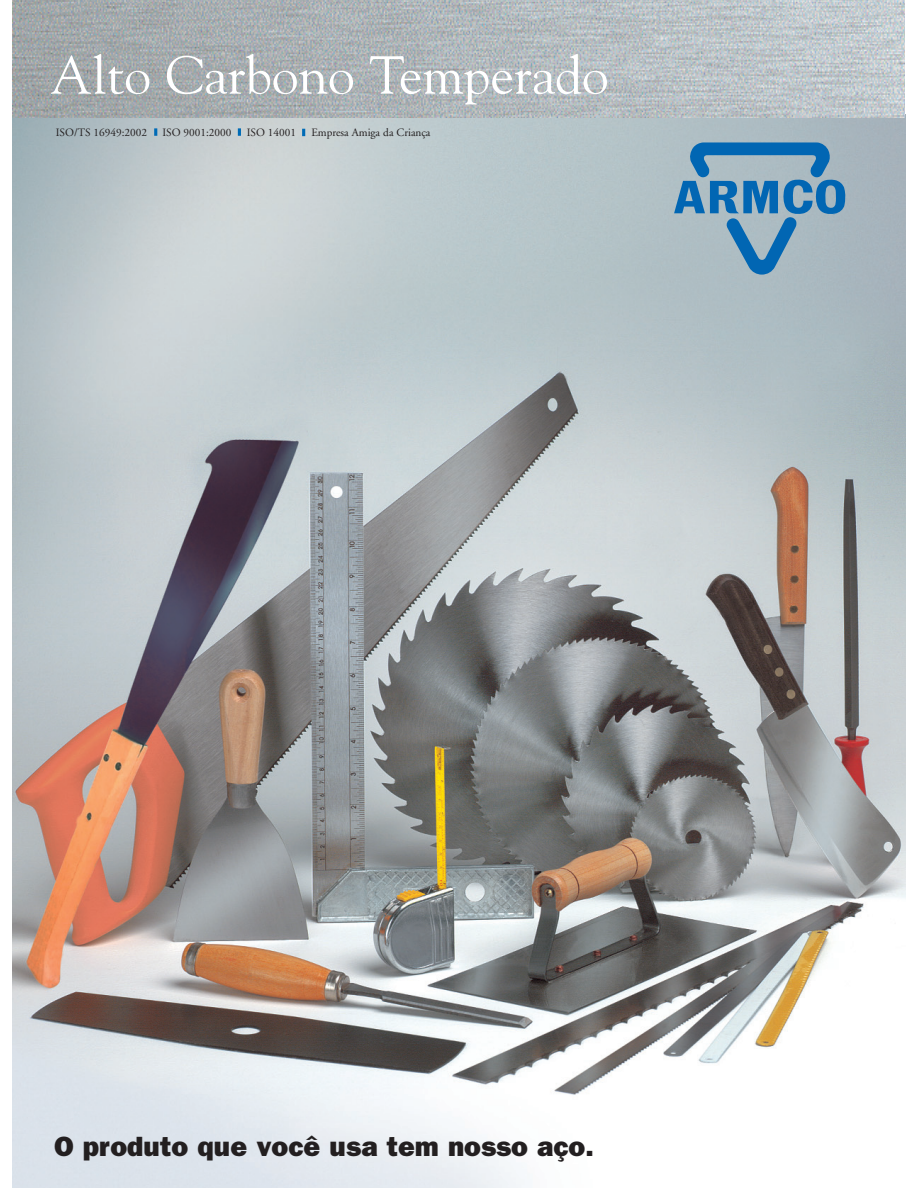
<style>
.page{position:relative;width:918px;height:1188px;background:#fff}
.page>*{position:absolute;margin:0;border:0;box-sizing:border-box;transform-origin:0 0}
.t1{font:53.25px "Goudy";color:#fff}
.t2{font:800 27.9px "Franklin Gothic";color:#231f20}
.t3{font:11.25px "Adobe Garamond";color:#231f20}
</style>
<div class="page">
<img style="left:12px;top:114px;width:894px;height:1074px">
<img style="left:12px;top:0;width:893px;height:118px">
<svg style="left:674px;top:142px;width:172px;height:133px"></svg>
<svg style="left:238px;top:128px;width:3px;height:8px"></svg>
<svg style="left:154px;top:128px;width:3px;height:8px"></svg>
<svg style="left:302px;top:129px;width:3px;height:7px"></svg>
<h1 class="t1" style="left:50px;top:54px;width:560px">Alto Carbono Temperado</h1>
<p class="t3" style="left:56px;top:128px;width:93px">ISO/TS 16949:2002</p>
<p class="t3" style="left:163px;top:128px;width:70px">ISO 9001:2000</p>
<p class="t3" style="left:247px;top:128px;width:51px">ISO 14001</p>
<p class="t3" style="left:311px;top:128px;width:121px">Empresa Amiga da Criança</p>
<h2 class="t2" style="left:54px;top:1137px;width:541px">O produto que você usa tem nosso aço.</h2>
</div>
